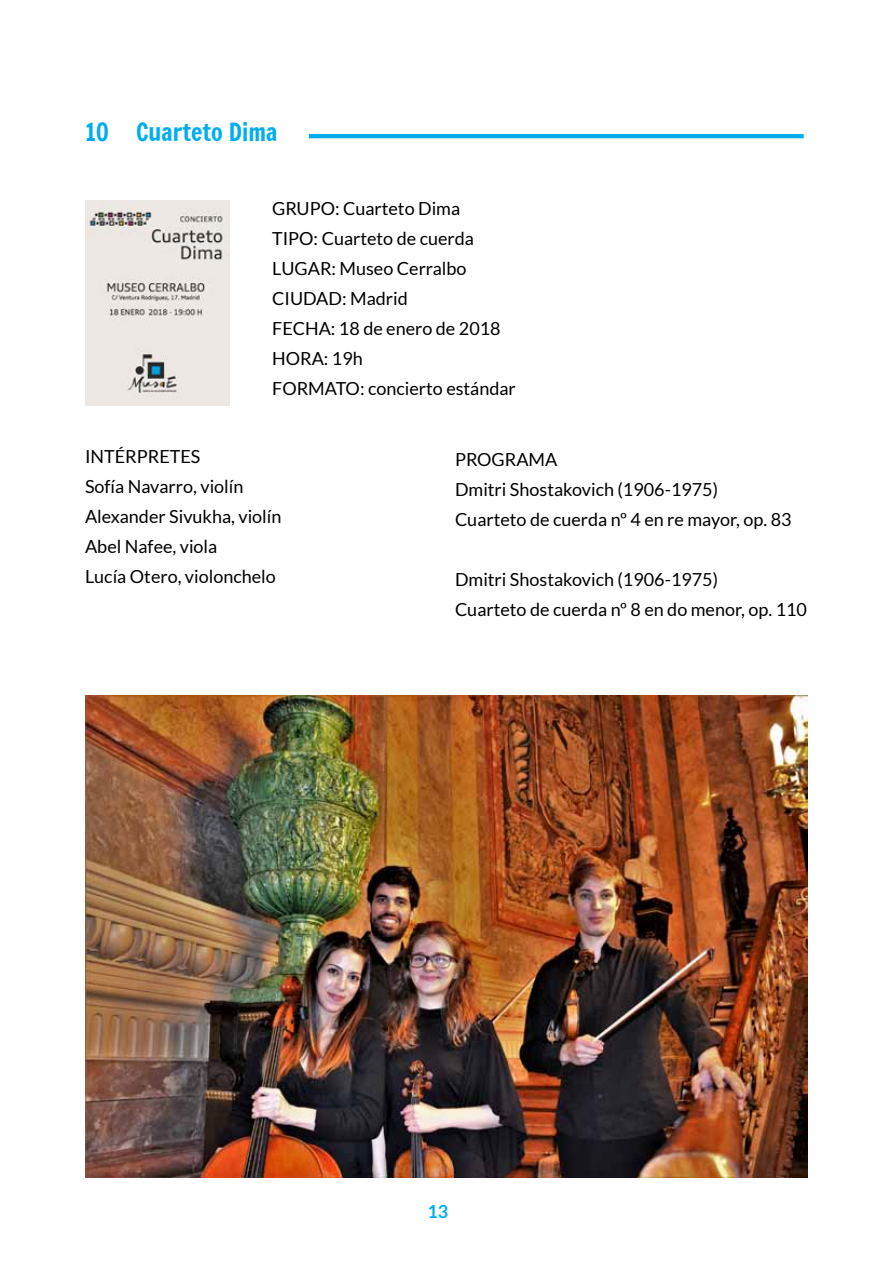
<style>
.page{position:relative;width:893px;height:1263px;background:#fff}
.page>*{position:absolute;margin:0;border:0;box-sizing:border-box;transform-origin:0 0}
.t1{font:24px "Francois One";color:#00aeef}
.t2{font:18px/30px "Lato";color:#000}
.t3{font:700 18px "Lato";color:#00aeef}
</style>
<div class="page">
<div style="left:309px;top:134px;width:495px;height:4px;background:#00aeef;border:2px solid #00aeef"></div>
<img style="left:85px;top:200px;width:145px;height:205px">
<img style="left:85px;top:695px;width:723px;height:482px">
<h1 class="t1" style="left:85px;top:119px;width:194px">10 Cuarteto Dima</h1>
<p class="t2" style="left:272px;top:193px;width:245px">GRUPO: Cuarteto Dima<br>TIPO: Cuarteto de cuerda<br>LUGAR: Museo Cerralbo<br>CIUDAD: Madrid<br>FECHA: 18 de enero de 2018<br>HORA: 19h<br>FORMATO: concierto estándar</p>
<p class="t2" style="left:85px;top:441px;width:198px">INTÉRPRETES<br>Sofía Navarro, violín<br>Alexander Sivukha, violín<br>Abel Nafee, viola<br>Lucía Otero, violonchelo</p>
<p class="t2" style="left:455px;top:445px;width:338px">PROGRAMA<br>Dmitri Shostakovich (1906-1975)<br>Cuarteto de cuerda nº 4 en re mayor, op. 83</p>
<p class="t2" style="left:455px;top:565px;width:353px">Dmitri Shostakovich (1906-1975)<br>Cuarteto de cuerda nº 8 en do menor, op. 110</p>
<p class="t3" style="left:427px;top:1201px;width:22px">13</p>
</div>
